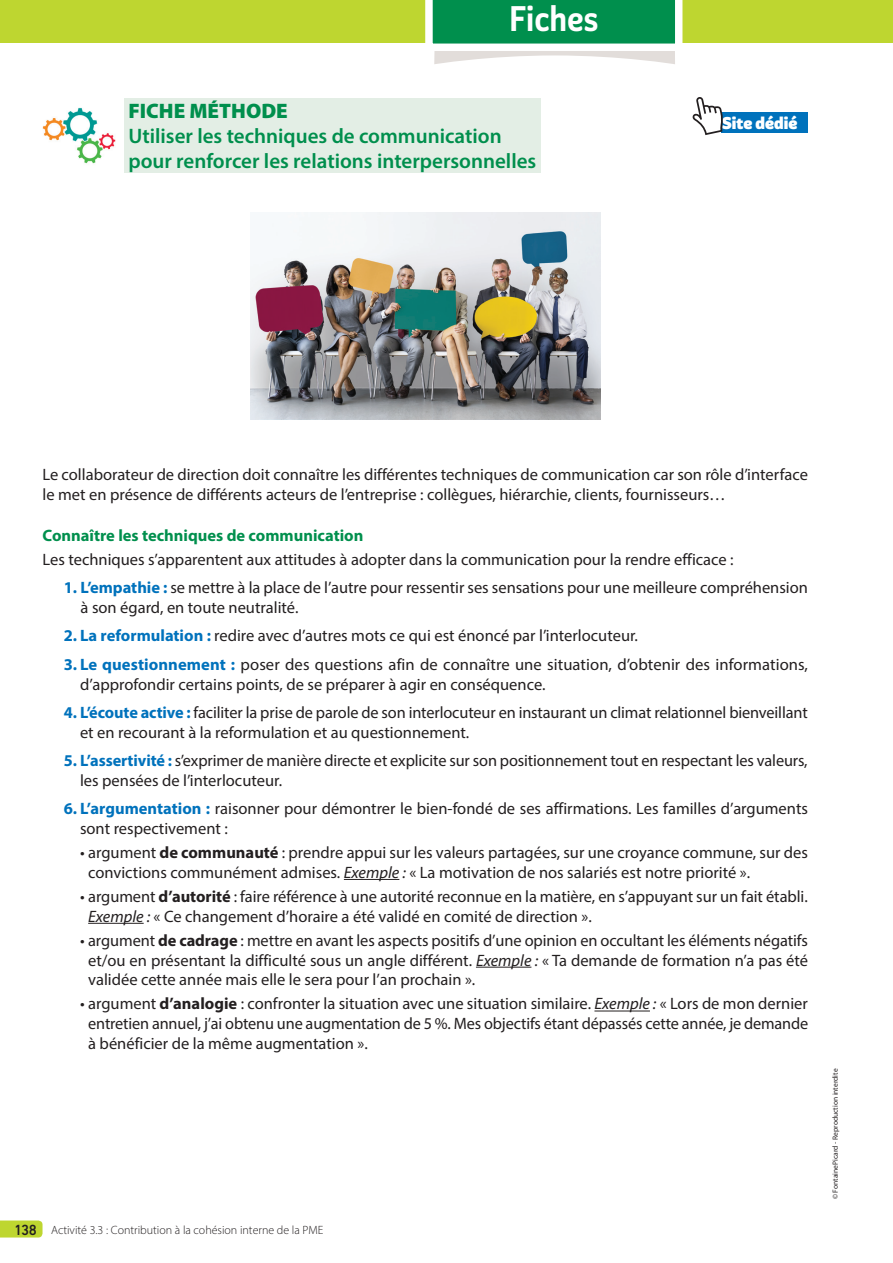
<style>
.page{position:relative;width:893px;height:1263px;background:#fff}
.page>*{position:absolute;margin:0;border:0;box-sizing:border-box;transform-origin:0 0}
.t1{font:700 34.5px "Graviola";color:#fff;scale:.9 1}
.t2{font:600 21px/25.2px "Myriad Pro";color:#008f4d}
.t3{font:900 21px "Myriad Pro";color:#008f4d}
.t4{font:16.5px/19.8px "Myriad Pro";color:#231f20}
.t5{font:700 16.5px "Myriad Pro";color:#008f4d}
.t6{font:900 16.5px "Graviola";color:#fff}
.t7{font:300 12px "Myriad Pro";color:#231f20}
.t8{font:7.5px "Myriad Pro";color:#231f20}
.s1{font-weight:700;color:#0072bc}
.s2{font-weight:700}
.s3{font-style:italic}
.s4{font-family:"DIN Next LT Pro";font-weight:500;font-size:15px}
</style>
<div class="page">
<svg style="left:0;top:1220px;width:43px;height:17px"></svg>
<div style="left:0;top:0;width:893px;height:43px;background:#bed630"></div>
<div style="left:124px;top:98px;width:417px;height:74px;background:#e3eee5"></div>
<img style="left:43px;top:107px;width:73px;height:57px">
<hr style="left:344px;top:879px;width:55px;height:1px;background:#231f20">
<hr style="left:88px;top:923px;width:56px;height:1px;background:#231f20">
<hr style="left:476px;top:967px;width:55px;height:1px;background:#231f20">
<hr style="left:594px;top:1010px;width:56px;height:1px;background:#231f20">
<svg style="left:425px;top:0;width:257px;height:64px"></svg>
<div style="left:722px;top:113px;width:86px;height:20px;background:#0072bc"></div>
<svg style="left:692px;top:97px;width:31px;height:38px"></svg>
<img style="left:250px;top:213px;width:350px;height:206px">
<h1 class="t1" style="left:509px;top:-3px;width:101px">Fiches</h1>
<p class="t3" style="left:128px;top:97px;width:161px">FICHE MÉTHODE</p>
<p class="t2" style="left:128px;top:123px;width:409px">Utiliser les techniques de communication pour renforcer les relations interpersonnelles</p>
<p class="t6" style="left:722px;top:113px;width:77px">Site dédié</p>
<p class="t4" style="left:43px;top:464px;width:767px">Le collaborateur de direction doit connaître les différentes techniques de communication car son rôle d’interface le met en présence de différents acteurs de l’entreprise : collègues, hiérarchie, clients, fournisseurs…</p>
<p class="t5" style="left:43px;top:525px;width:322px">Connaître les techniques de communication</p>
<p class="t4" style="left:43px;top:549px;width:693px">Les techniques s’apparentent aux attitudes à adopter dans la communication pour la rendre efficace :</p>
<p class="t4" style="left:81px;top:578px;width:729px;text-indent:-17px"><span class="s1">1. L’empathie :</span> se mettre à la place de l’autre pour ressentir ses sensations pour une meilleure compréhension à son égard, en toute neutralité.</p>
<p class="t4" style="left:64px;top:626px;width:576px"><span class="s1">2. La reformulation :</span> redire avec d’autres mots ce qui est énoncé par l’interlocuteur.</p>
<p class="t4" style="left:80px;top:654px;width:729px;text-indent:-16px"><span class="s1">3. Le questionnement :</span> poser des questions afin de connaître une situation, d’obtenir des informations, d’approfondir certains points, de se préparer à agir en conséquence.</p>
<p class="t4" style="left:80px;top:702px;width:729px;text-indent:-16px"><span class="s1">4. L’écoute active :</span> faciliter la prise de parole de son interlocuteur en instaurant un climat relationnel bienveillant et en recourant à la reformulation et au questionnement.</p>
<p class="t4" style="left:80px;top:750px;width:729px;text-indent:-16px"><span class="s1">5. L’assertivité :</span> s’exprimer de manière directe et explicite sur son positionnement tout en respectant les valeurs, les pensées de l’interlocuteur.</p>
<p class="t4" style="left:80px;top:798px;width:729px;text-indent:-16px"><span class="s1">6. L’argumentation :</span> raisonner pour démontrer le bien-fondé de ses affirmations. Les familles d’arguments sont respectivement :</p>
<p class="t4" style="left:88px;top:842px;width:721px;text-indent:-8px">• argument <span class="s2">de communauté</span> : prendre appui sur les valeurs partagées, sur une croyance commune, sur des convictions communément admises. <span class="s3">Exemple :</span> « La motivation de nos salariés est notre priorité ».</p>
<p class="t4" style="left:88px;top:886px;width:721px;text-indent:-8px">• argument <span class="s2">d’autorité</span> : faire référence à une autorité reconnue en la matière, en s’appuyant sur un fait établi.<br><span class="s3">Exemple :</span> « Ce changement d’horaire a été validé en comité de direction ».</p>
<p class="t4" style="left:88px;top:930px;width:721px;text-align:justify;text-indent:-8px">• argument <span class="s2">de cadrage</span> : mettre en avant les aspects positifs d’une opinion en occultant les éléments négatifs et/ou en présentant la difficulté sous un angle différent. <span class="s3">Exemple :</span> « Ta demande de formation n’a pas été validée cette année mais elle le sera pour l’an prochain ».</p>
<p class="t4" style="left:88px;top:994px;width:722px;text-align:justify;text-indent:-8px">• argument <span class="s2">d’analogie</span> : confronter la situation avec une situation similaire. <span class="s3">Exemple :</span> « Lors de mon dernier entretien annuel, j’ai obtenu une augmentation de 5 %. Mes objectifs étant dépassés cette année, je demande à bénéficier de la même augmentation ».</p>
<p class="t7" style="left:14px;top:1222px;width:311px"><span class="s4">138</span> Activité 3.3 : Contribution à la cohésion interne de la PME</p>
<p class="t8" style="left:830px;top:1199px;width:132px;rotate:-90deg">© FontainePicard - Reproduction interdite</p>
</div>
